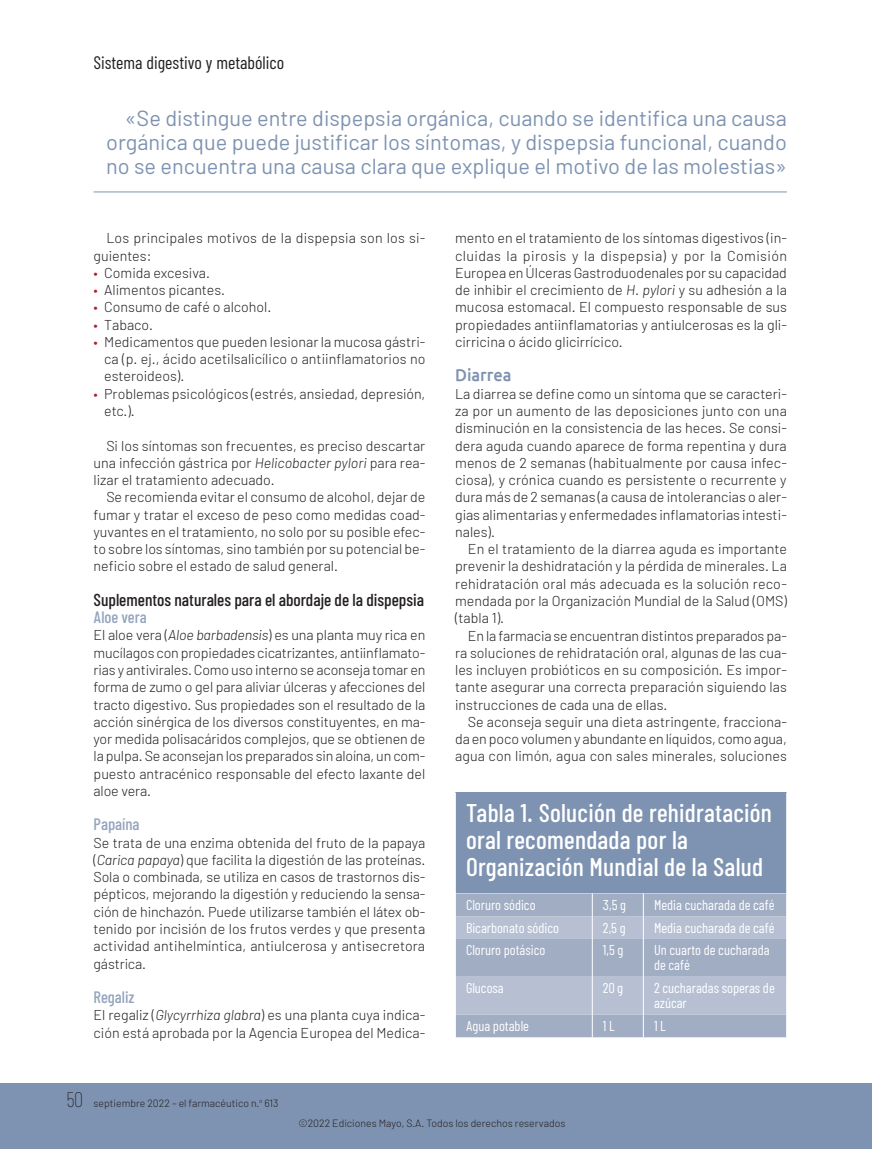
<style>
.page{position:relative;width:872px;height:1149px;background:#fff}
.page>*{position:absolute;margin:0;border:0;box-sizing:border-box;transform-origin:0 0}
.TAULA_titol{font:500 25.5px/27px "Barlow Condensed";letter-spacing:.01em;color:#fff}
.FRASE_DESTACATA_cap{font:21.75px/24px "Barlow";color:#7e93b1;text-align:justify}
.t1{font:18px "Barlow Condensed";color:#231f20}
.LADILLO_2{font:500 17.25px "Barlow Condensed";color:#231f20}
.LADILLO{font:500 17.25px "Ubuntu";color:#7e93b1;scale:.95 1}
.LADILLO_3{font:500 16.5px "Barlow Condensed";color:#94a4bd}
.TEXT_GENERAL_sense_e{font:300 14.25px/17.2px "Barlow";color:#231f20;text-align:justify}
.TEXT_GENERAL{font:300 14.25px/17.2px "Barlow";color:#231f20;text-align:justify}
.TAULA_text{font:14.25px/15px "Barlow Condensed";color:#fff}
.t2{font:300 10.5px "Barlow";color:#231f20}
.s1{color:#b41e28}
.s2{font-style:italic}
.s3{font-family:"Barlow Condensed";font-weight:100;font-size:21px}
</style>
<div class="page">
<div style="left:0;top:1082px;width:872px;height:66px;background:#7e93b1"></div>
<hr style="left:94px;top:191px;width:693px;height:1px;background:#7e93b1">
<div style="left:455px;top:792px;width:331px;height:101px;background:#7e93b1"></div>
<hr style="left:455px;top:792px;width:1px;height:101px;background:#fff">
<svg style="left:455px;top:893px;width:332px;height:143px;background:#abb6ca"></svg>
<p class="t1" style="left:93px;top:51px;width:192px">Sistema digestivo y metabólico</p>
<p class="FRASE_DESTACATA_cap" style="left:106px;top:106px;width:682px;text-indent:19px">«Se distingue entre dispepsia orgánica, cuando se identifica una causa orgánica que puede justificar los síntomas, y dispepsia funcional, cuando no se encuentra una causa clara que explique el motivo de las molestias»</p>
<p class="TEXT_GENERAL" style="left:94px;top:229px;width:333px;text-indent:13px">Los principales motivos de la dispepsia son los si&shy;guientes:</p>
<p class="TEXT_GENERAL_sense_e" style="left:94px;top:264px;width:118px"><span class="s1">•</span> Comida excesiva.</p>
<p class="TEXT_GENERAL_sense_e" style="left:94px;top:281px;width:133px"><span class="s1">•</span> Alimentos picantes.</p>
<p class="TEXT_GENERAL_sense_e" style="left:94px;top:298px;width:179px"><span class="s1">•</span> Consumo de café o alcohol.</p>
<p class="TEXT_GENERAL_sense_e" style="left:94px;top:315px;width:61px"><span class="s1">•</span> Tabaco.</p>
<p class="TEXT_GENERAL_sense_e" style="left:104px;top:333px;width:323px;text-indent:-11px"><span class="s1">•</span> Medicamentos que pueden lesionar la mucosa gástri&shy;ca (p. ej., ácido acetilsalicílico o antiinflamatorios no esteroideos).</p>
<p class="TEXT_GENERAL_sense_e" style="left:104px;top:384px;width:323px;text-indent:-11px"><span class="s1">•</span> Problemas psicológicos (estrés, ansiedad, depresión, etc.).</p>
<p class="TEXT_GENERAL" style="left:94px;top:436px;width:333px;text-indent:13px">Si los síntomas son frecuentes, es preciso descartar una infección gástrica por <span class="s2">Helicobacter pylori</span> para rea&shy;lizar el tratamiento adecuado.</p>
<p class="TEXT_GENERAL" style="left:94px;top:488px;width:333px;text-indent:13px">Se recomienda evitar el consumo de alcohol, dejar de fumar y tratar el exceso de peso como medidas coad&shy;yuvantes en el tratamiento, no solo por su posible efec&shy;to sobre los síntomas, sino también por su potencial be&shy;neficio sobre el estado de salud general.</p>
<p class="LADILLO_2" style="left:94px;top:588px;width:332px">Suplementos naturales para el abordaje de la dispepsia</p>
<p class="LADILLO_3" style="left:94px;top:606px;width:55px">Aloe vera</p>
<p class="TEXT_GENERAL_sense_e" style="left:94px;top:626px;width:333px">El aloe vera (<span class="s2">Aloe barbadensis</span>) es una planta muy rica en mucílagos con propiedades cicatrizantes, antiinflamato&shy;rias y antivirales. Como uso interno se aconseja tomar en forma de zumo o gel para aliviar úlceras y afecciones del tracto digestivo. Sus propiedades son el resultado de la acción sinérgica de los diversos constituyentes, en ma&shy;yor medida polisacáridos complejos, que se obtienen de la pulpa. Se aconsejan los preparados sin aloína, un com&shy;puesto antracénico responsable del efecto laxante del aloe vera.</p>
<p class="LADILLO_3" style="left:94px;top:813px;width:47px">Papaína</p>
<p class="TEXT_GENERAL_sense_e" style="left:94px;top:833px;width:333px">Se trata de una enzima obtenida del fruto de la papaya (<span class="s2">Carica papaya</span>) que facilita la digestión de las proteínas.<br>Sola o combinada, se utiliza en casos de trastornos dis&shy;pépticos, mejorando la digestión y reduciendo la sensa&shy;ción de hinchazón. Puede utilizarse también el látex ob&shy;tenido por incisión de los frutos verdes y que presenta actividad antihelmíntica, antiulcerosa y antisecretora gástrica.</p>
<p class="LADILLO_3" style="left:94px;top:986px;width:42px">Regaliz</p>
<p class="TEXT_GENERAL_sense_e" style="left:94px;top:1005px;width:333px">El regaliz (<span class="s2">Glycyrrhiza glabra</span>) es una planta cuya indica&shy;ción está aprobada por la Agencia Europea del Medica-</p>
<p class="t2" style="left:66px;top:1096px;width:214px"><span class="s3">50</span> septiembre 2022 – el farmacéutico n.<sup>o</sup> 613</p>
<p class="TEXT_GENERAL_sense_e" style="left:455px;top:229px;width:333px">mento en el tratamiento de los síntomas digestivos (in&shy;cluidas la pirosis y la dispepsia) y por la Comisión Europea en Úlceras Gastroduodenales por su capacidad de inhibir el crecimiento de <span class="s2">H. pylori</span> y su adhesión a la mucosa estomacal. El compuesto responsable de sus propiedades antiinflamatorias y antiulcerosas es la gli&shy;cirricina o ácido glicirrícico.</p>
<p class="LADILLO" style="left:455px;top:364px;width:61px">Diarrea</p>
<p class="TEXT_GENERAL_sense_e" style="left:455px;top:384px;width:333px">La diarrea se define como un síntoma que se caracteri&shy;za por un aumento de las deposiciones junto con una disminución en la consistencia de las heces. Se consi&shy;dera aguda cuando aparece de forma repentina y dura menos de 2 semanas (habitualmente por causa infec&shy;ciosa), y crónica cuando es persistente o recurrente y dura más de 2 semanas (a causa de intolerancias o aler&shy;gias alimentarias y enfermedades inflamatorias intesti&shy;nales).</p>
<p class="TEXT_GENERAL" style="left:455px;top:540px;width:333px;text-indent:13px">En el tratamiento de la diarrea aguda es importante prevenir la deshidratación y la pérdida de minerales. La rehidratación oral más adecuada es la solución reco&shy;mendada por la Organización Mundial de la Salud (OMS) (tabla 1).</p>
<p class="TEXT_GENERAL" style="left:455px;top:626px;width:333px;text-indent:13px">En la farmacia se encuentran distintos preparados pa&shy;ra soluciones de rehidratación oral, algunas de las cua&shy;les incluyen probióticos en su composición. Es impor&shy;tante asegurar una correcta preparación siguiendo las instrucciones de cada una de ellas.</p>
<p class="TEXT_GENERAL" style="left:455px;top:712px;width:333px;text-indent:13px">Se aconseja seguir una dieta astringente, fracciona&shy;da en poco volumen y abundante en líquidos, como agua, agua con limón, agua con sales minerales, soluciones</p>
<p class="TAULA_titol" style="left:466px;top:798px;width:307px">Tabla 1. Solución de rehidratación oral recomendada por la<br>Organización Mundial de la Salud</p>
<p class="TAULA_text" style="left:466px;top:896px;width:71px">Cloruro sódico</p>
<p class="TAULA_text" style="left:603px;top:896px;width:25px">3,5 g</p>
<p class="TAULA_text" style="left:654px;top:896px;width:122px">Media cucharada de café</p>
<p class="TAULA_text" style="left:466px;top:919px;width:95px">Bicarbonato sódico</p>
<p class="TAULA_text" style="left:603px;top:919px;width:24px">2,5 g</p>
<p class="TAULA_text" style="left:654px;top:919px;width:122px">Media cucharada de café</p>
<p class="TAULA_text" style="left:466px;top:942px;width:81px">Cloruro potásico</p>
<p class="TAULA_text" style="left:603px;top:942px;width:22px">1,5 g</p>
<p class="TAULA_text" style="left:654px;top:942px;width:117px">Un cuarto de cucharada de café</p>
<p class="TAULA_text" style="left:466px;top:979px;width:39px">Glucosa</p>
<p class="TAULA_text" style="left:603px;top:979px;width:22px">20 g</p>
<p class="TAULA_text" style="left:654px;top:979px;width:122px">2 cucharadas soperas de azúcar</p>
<p class="TAULA_text" style="left:466px;top:1017px;width:65px">Agua potable</p>
<p class="TAULA_text" style="left:603px;top:1017px;width:13px">1 L</p>
<p class="TAULA_text" style="left:654px;top:1017px;width:13px">1 L</p>
<p class="t2" style="left:298px;top:1115px;width:268px">©2022 Ediciones Mayo, S.A. Todos los derechos reservados</p>
</div>
